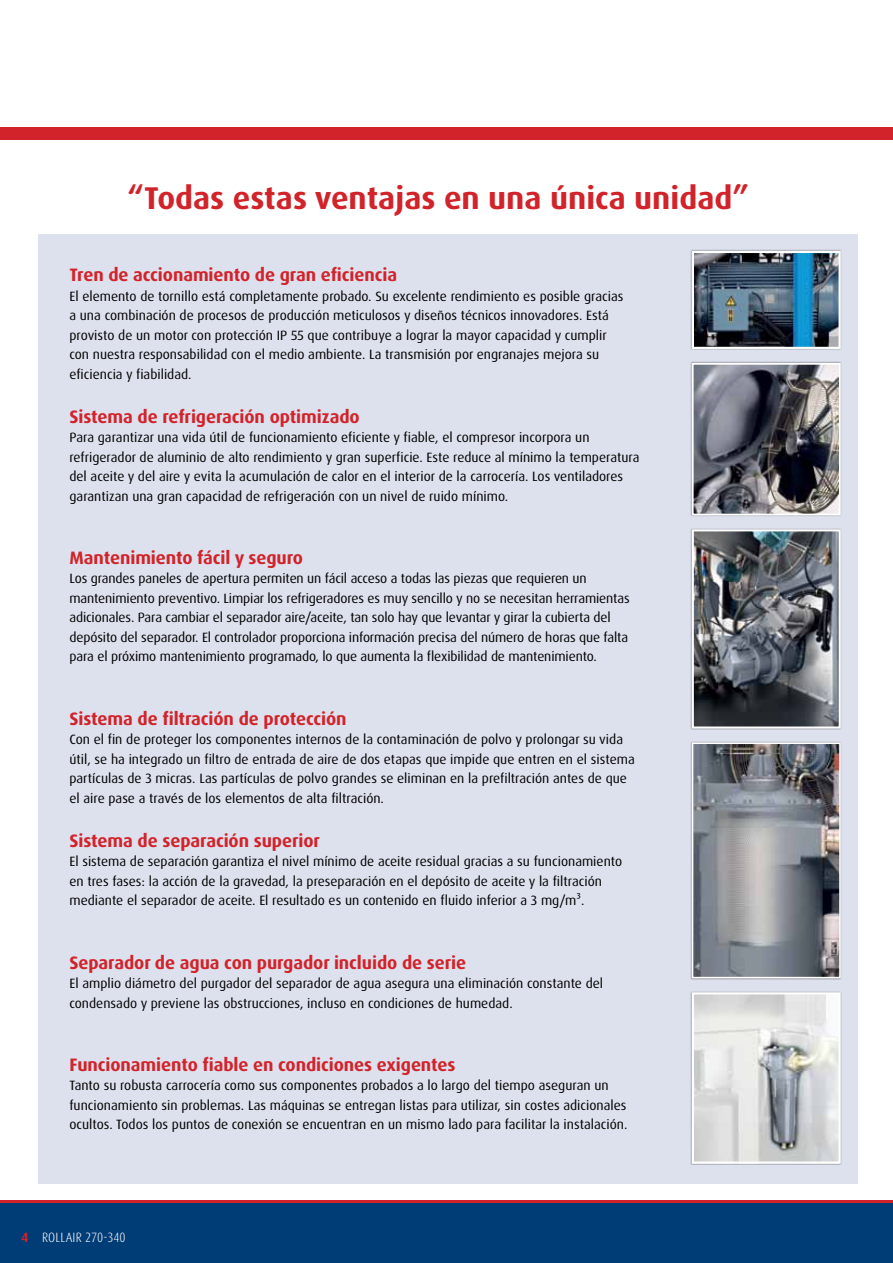
<style>
.page{position:relative;width:893px;height:1263px;background:#fff}
.page>*{position:absolute;margin:0;border:0;box-sizing:border-box;transform-origin:0 0}
.t1{font:700 31.5px "Dax Pro";color:#d2232a}
.t2{font:700 18px "Dax Pro";letter-spacing:-.005em;color:#d2232a}
.t3{font:13.5px/19.5px "Dax Pro";color:#000}
.t4{font:300 condensed 13.5px "Dax Pro";letter-spacing:.005em;color:#fff}
.s1{font-weight:700;font-stretch:normal;color:#d2232a}
</style>
<div class="page">
<div style="left:0;top:128px;width:893px;height:12px;background:#d2232a"></div>
<div style="left:0;top:1202px;width:893px;height:61px;background:#003c75"></div>
<hr style="left:0;top:1200px;width:893px;height:3px;background:#d2232a">
<div style="left:38px;top:235px;width:819px;height:949px;background:#dde1ed"></div>
<div style="left:690px;top:249px;width:152px;height:101px;background:#b7bac2"></div>
<img style="left:695px;top:254px;width:143px;height:92px">
<div style="left:692px;top:251px;width:149px;height:98px;border:2px solid #fff"></div>
<div style="left:690px;top:361px;width:152px;height:155px;background:#babcc4"></div>
<img style="left:695px;top:366px;width:143px;height:146px">
<div style="left:692px;top:363px;width:149px;height:152px;border:2px solid #fff"></div>
<div style="left:690px;top:528px;width:152px;height:202px;background:#000;opacity:.33"></div>
<img style="left:695px;top:532px;width:143px;height:193px">
<div style="left:692px;top:529px;width:149px;height:199px;border:2px solid #fff"></div>
<div style="left:690px;top:741px;width:152px;height:239px;background:#babcc4"></div>
<img style="left:694px;top:744px;width:145px;height:232px">
<div style="left:692px;top:742px;width:149px;height:236px;border:1px solid #fff"></div>
<div style="left:690px;top:991px;width:152px;height:174px;background:#babcc4"></div>
<img style="left:693px;top:995px;width:147px;height:169px">
<div style="left:692px;top:992px;width:149px;height:171px;border:2px solid #fff"></div>
<h1 class="t1" style="left:128px;top:178px;width:623px">“Todas estas ventajas en una única unidad”</h1>
<h2 class="t2" style="left:69px;top:263px;width:329px">Tren de accionamiento de gran eficiencia</h2>
<p class="t3" style="left:69px;top:286px;width:555px">El elemento de tornillo está completamente probado. Su excelente rendimiento es posible gracias a una combinación de procesos de producción meticulosos y diseños técnicos innovadores. Está provisto de un motor con protección IP 55 que contribuye a lograr la mayor capacidad y cumplir con nuestra responsabilidad con el medio ambiente. La transmisión por engranajes mejora su eficiencia y fiabilidad.</p>
<h2 class="t2" style="left:69px;top:405px;width:292px">Sistema de refrigeración optimizado</h2>
<p class="t3" style="left:69px;top:428px;width:571px">Para garantizar una vida útil de funcionamiento eficiente y fiable, el compresor incorpora un refrigerador de aluminio de alto rendimiento y gran superficie. Este reduce al mínimo la temperatura del aceite y del aire y evita la acumulación de calor en el interior de la carrocería. Los ventiladores garantizan una gran capacidad de refrigeración con un nivel de ruido mínimo.</p>
<h2 class="t2" style="left:69px;top:546px;width:235px">Mantenimiento fácil y seguro</h2>
<p class="t3" style="left:69px;top:569px;width:562px">Los grandes paneles de apertura permiten un fácil acceso a todas las piezas que requieren un mantenimiento preventivo. Limpiar los refrigeradores es muy sencillo y no se necesitan herramientas adicionales. Para cambiar el separador aire/aceite, tan solo hay que levantar y girar la cubierta del depósito del separador. El controlador proporciona información precisa del número de horas que falta para el próximo mantenimiento programado, lo que aumenta la flexibilidad de mantenimiento.</p>
<h2 class="t2" style="left:69px;top:707px;width:279px">Sistema de filtración de protección</h2>
<p class="t3" style="left:69px;top:730px;width:567px">Con el fin de proteger los componentes internos de la contaminación de polvo y prolongar su vida útil, se ha integrado un filtro de entrada de aire de dos etapas que impide que entren en el sistema partículas de 3 micras. Las partículas de polvo grandes se eliminan en la prefiltración antes de que el aire pase a través de los elementos de alta filtración.</p>
<h2 class="t2" style="left:69px;top:829px;width:252px">Sistema de separación superior</h2>
<p class="t3" style="left:69px;top:852px;width:554px">El sistema de separación garantiza el nivel mínimo de aceite residual gracias a su funcionamiento en tres fases: la acción de la gravedad, la preseparación en el depósito de aceite y la filtración mediante el separador de aceite. El resultado es un contenido en fluido inferior a 3 mg/m³.</p>
<h2 class="t2" style="left:69px;top:951px;width:398px">Separador de agua con purgador incluido de serie</h2>
<p class="t3" style="left:69px;top:974px;width:535px">El amplio diámetro del purgador del separador de agua asegura una eliminación constante del condensado y previene las obstrucciones, incluso en condiciones de humedad.</p>
<h2 class="t2" style="left:69px;top:1053px;width:387px">Funcionamiento fiable en condiciones exigentes</h2>
<p class="t3" style="left:69px;top:1076px;width:559px">Tanto su robusta carrocería como sus componentes probados a lo largo del tiempo aseguran un funcionamiento sin problemas. Las máquinas se entregan listas para utilizar, sin costes adicionales ocultos. Todos los puntos de conexión se encuentran en un mismo lado para facilitar la instalación.</p>
<p class="t4" style="left:21px;top:1228px;width:106px"><span class="s1">4</span> ROLLAIR 270-340</p>
</div>
